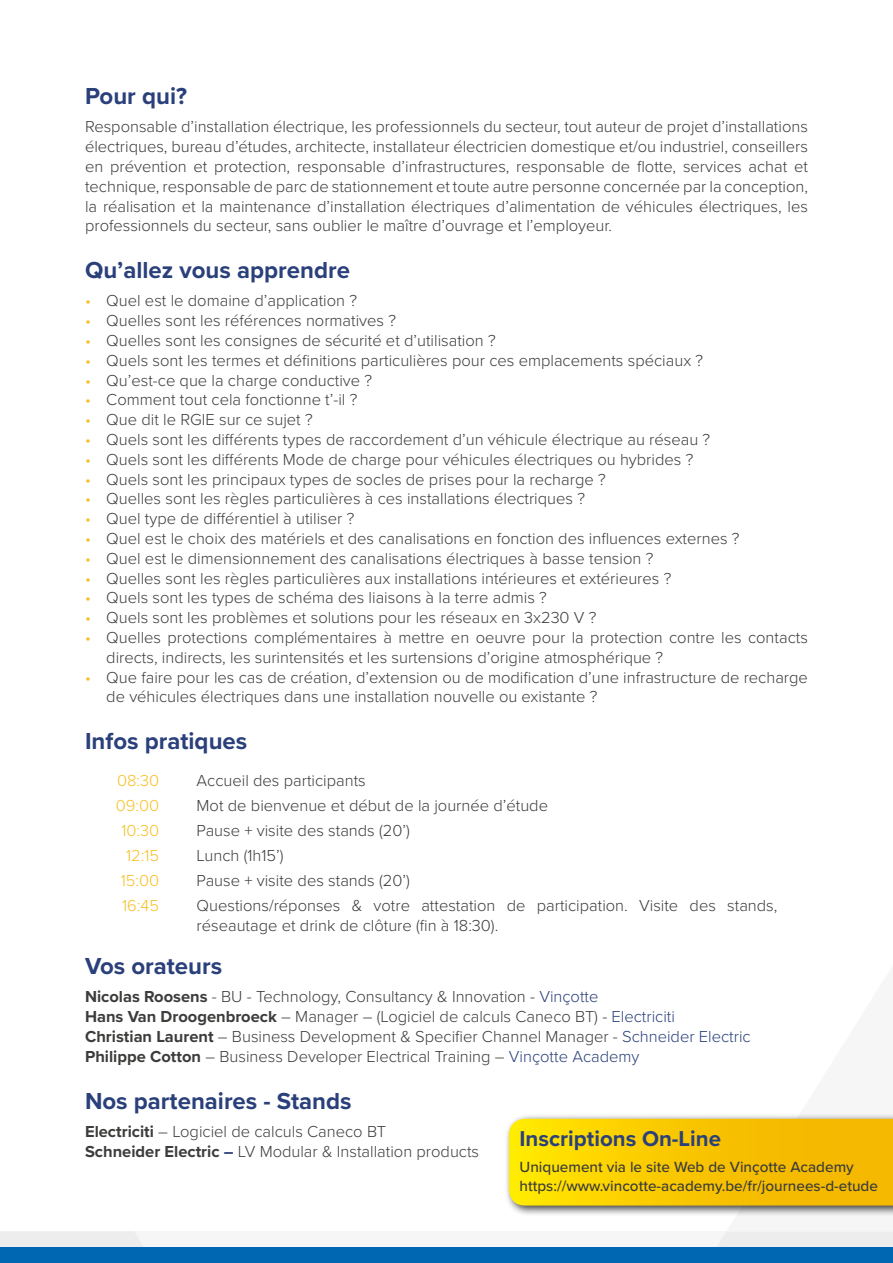
<style>
.page{position:relative;width:893px;height:1263px;background:#fff}
.page>*{position:absolute;margin:0;border:0;box-sizing:border-box;transform-origin:0 0}
.t1{font:700 24px "Proxima Nova";color:#2a407b}
.t2{font:700 22.2px "Proxima Nova";color:#2a407b}
.t3{font:300 16.5px/19.8px "Proxima Nova";color:#3c3c3b}
.t4{font:300 16.5px "Proxima Nova";color:#f6c022}
.t5{font:500 15.3px/18.3px "Proxima Nova";color:#3c3c3b}
.s1{color:#f6c022}
.s2{font-weight:700}
.s3{color:#2a407b}
.s4{font-weight:700;color:#2a407b}
</style>
<div class="page">
<div style="left:0;top:1231px;width:893px;height:32px;background:#f6f6f6"></div>
<div style="left:0;top:1247px;width:893px;height:16px;background:#0067b2"></div>
<div style="left:504px;top:1113px;width:389px;height:103px;background:#000;opacity:.75"></div>
<svg style="left:509px;top:1119px;width:384px;height:86px;background:#f8c901"></svg>
<h1 class="t1" style="left:85px;top:78px;width:103px">Pour qui?</h1>
<p class="t3" style="left:85px;top:116px;width:724px;text-align:justify">Responsable d’installation électrique, les professionnels du secteur, tout auteur de projet d’installations électriques, bureau d’études, architecte, installateur électricien domestique et/ou industriel, conseillers en prévention et protection, responsable d’infrastructures, responsable de flotte, services achat et technique, responsable de parc de stationnement et toute autre personne concernée par la conception, la réalisation et la maintenance d’installation électriques d’alimentation de véhicules électriques, les professionnels du secteur, sans oublier le maître d’ouvrage et l’employeur.</p>
<h1 class="t1" style="left:85px;top:252px;width:266px">Qu’allez vous apprendre</h1>
<p class="t3" style="left:85px;top:290px;width:273px"><span class="s1">•</span> Quel est le domaine d’application ?</p>
<p class="t3" style="left:85px;top:310px;width:313px"><span class="s1">•</span> Quelles sont les références normatives ?</p>
<p class="t3" style="left:85px;top:330px;width:412px"><span class="s1">•</span> Quelles sont les consignes de sécurité et d’utilisation ?</p>
<p class="t3" style="left:85px;top:349px;width:620px"><span class="s1">•</span> Quels sont les termes et définitions particulières pour ces emplacements spéciaux ?</p>
<p class="t3" style="left:85px;top:369px;width:289px"><span class="s1">•</span> Qu’est-ce que la charge conductive ?</p>
<p class="t3" style="left:85px;top:389px;width:274px"><span class="s1">•</span> Comment tout cela fonctionne t’-il ?</p>
<p class="t3" style="left:85px;top:409px;width:229px"><span class="s1">•</span> Que dit le RGIE sur ce sujet ?</p>
<p class="t3" style="left:85px;top:429px;width:627px"><span class="s1">•</span> Quels sont les différents types de raccordement d’un véhicule électrique au réseau ?</p>
<p class="t3" style="left:85px;top:448px;width:610px"><span class="s1">•</span> Quels sont les différents Mode de charge pour véhicules électriques ou hybrides ?</p>
<p class="t3" style="left:85px;top:468px;width:522px"><span class="s1">•</span> Quels sont les principaux types de socles de prises pour la recharge ?</p>
<p class="t3" style="left:85px;top:488px;width:501px"><span class="s1">•</span> Quelles sont les règles particulières à ces installations électriques ?</p>
<p class="t3" style="left:85px;top:508px;width:271px"><span class="s1">•</span> Quel type de différentiel à utiliser ?</p>
<p class="t3" style="left:85px;top:528px;width:656px"><span class="s1">•</span> Quel est le choix des matériels et des canalisations en fonction des influences externes ?</p>
<p class="t3" style="left:85px;top:547px;width:570px"><span class="s1">•</span> Quel est le dimensionnement des canalisations électriques à basse tension ?</p>
<p class="t3" style="left:85px;top:567px;width:588px"><span class="s1">•</span> Quelles sont les règles particulières aux installations intérieures et extérieures ?</p>
<p class="t3" style="left:85px;top:587px;width:463px"><span class="s1">•</span> Quels sont les types de schéma des liaisons à la terre admis ?</p>
<p class="t3" style="left:85px;top:607px;width:513px"><span class="s1">•</span> Quels sont les problèmes et solutions pour les réseaux en 3x230 V ?</p>
<p class="t3" style="left:106px;top:627px;width:703px;text-indent:-21px"><span class="s1">•</span> Quelles protections complémentaires à mettre en oeuvre pour la protection contre les contacts directs, indirects, les surintensités et les surtensions d’origine atmosphérique ?</p>
<p class="t3" style="left:106px;top:666px;width:703px;text-indent:-21px"><span class="s1">•</span> Que faire pour les cas de création, d’extension ou de modification d’une infrastructure de recharge de véhicules électriques dans une installation nouvelle ou existante ?</p>
<h1 class="t1" style="left:85px;top:723px;width:164px">Infos pratiques</h1>
<p class="t4" style="left:117px;top:768px;width:44px">08:30</p>
<p class="t3" style="left:197px;top:770px;width:171px">Accueil des participants</p>
<p class="t4" style="left:116px;top:793px;width:45px">09:00</p>
<p class="t3" style="left:197px;top:795px;width:353px">Mot de bienvenue et début de la journée d’étude</p>
<p class="t4" style="left:121px;top:818px;width:39px">10:30</p>
<p class="t3" style="left:197px;top:820px;width:215px">Pause + visite des stands (20’)</p>
<p class="t4" style="left:126px;top:843px;width:34px">12:15</p>
<p class="t3" style="left:197px;top:845px;width:88px">Lunch (1h15’)</p>
<p class="t4" style="left:121px;top:868px;width:40px">15:00</p>
<p class="t3" style="left:197px;top:870px;width:215px">Pause + visite des stands (20’)</p>
<p class="t4" style="left:122px;top:893px;width:38px">16:45</p>
<p class="t3" style="left:197px;top:895px;width:582px">Questions/réponses &amp; votre attestation de participation. Visite des stands, réseautage et drink de clôture (fin à 18:30).</p>
<h1 class="t1" style="left:85px;top:948px;width:139px">Vos orateurs</h1>
<p class="t3" style="left:85px;top:986px;width:667px"><span class="s2">Nicolas Roosens</span> - BU - Technology, Consultancy &amp; Innovation - <span class="s3">Vinçotte<br></span><span class="s2">Hans Van Droogenbroeck</span> – Manager – (Logiciel de calculs Caneco BT) - <span class="s3">Electriciti<br></span><span class="s2">Christian Laurent</span> – Business Development &amp; Specifier Channel Manager - <span class="s3">Schneider Electric </span><span class="s2">Philippe Cotton</span> – Business Developer Electrical Training – <span class="s3">Vinçotte Academy</span></p>
<h1 class="t1" style="left:85px;top:1082px;width:268px">Nos partenaires - Stands</h1>
<p class="t3" style="left:85px;top:1120px;width:396px"><span class="s2">Electriciti</span> – Logiciel de calculs Caneco BT<br><span class="s2">Schneider Electric</span> <span class="s4">–</span> LV Modular &amp; Installation products</p>
<h2 class="t2" style="left:519px;top:1122px;width:203px">Inscriptions On-Line</h2>
<p class="t5" style="left:519px;top:1157px;width:360px">Uniquement via le site Web de Vinçotte Academy https://www.vincotte-academy.be/fr/journees-d-etude</p>
</div>
